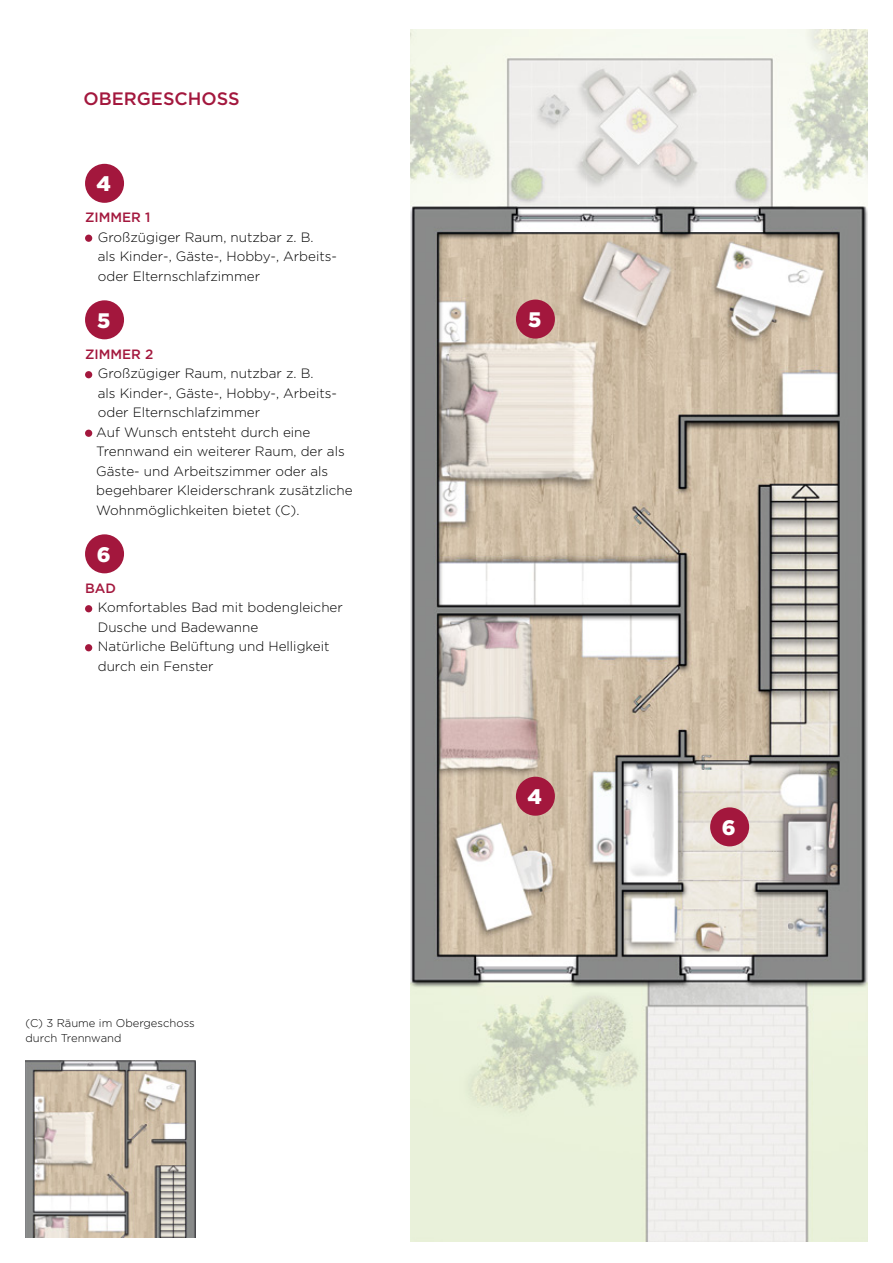
<style>
.page{position:relative;width:893px;height:1263px;background:#fff}
.page>*{position:absolute;margin:0;border:0;box-sizing:border-box;transform-origin:0 0}
.t1{font:900 21px "Gotham";color:#fff}
.t2{font:500 18px "Gotham";color:#a3173d}
.t3{font:300 13.5px/19.5px "Gotham";color:#000}
.t4{font:500 13.5px "Gotham";color:#a3173d}
.t5{font:300 11.25px/15px "Gotham";color:#000}
</style>
<div class="page">
<img style="left:410px;top:30px;width:457px;height:1212px">
<div style="left:85px;top:164px;width:39px;height:39px;background:#a3173d;border-radius:50%"></div>
<div style="left:85px;top:235px;width:7px;height:7px;background:#a3173d;border-radius:50%"></div>
<div style="left:85px;top:300px;width:39px;height:39px;background:#a3173d;border-radius:50%"></div>
<div style="left:85px;top:371px;width:7px;height:7px;background:#a3173d;border-radius:50%"></div>
<div style="left:85px;top:430px;width:7px;height:7px;background:#a3173d;border-radius:50%"></div>
<div style="left:85px;top:534px;width:39px;height:39px;background:#a3173d;border-radius:50%"></div>
<div style="left:85px;top:605px;width:7px;height:7px;background:#a3173d;border-radius:50%"></div>
<div style="left:85px;top:644px;width:7px;height:7px;background:#a3173d;border-radius:50%"></div>
<div style="left:516px;top:300px;width:39px;height:39px;background:#a3173d;border-radius:50%"></div>
<div style="left:516px;top:777px;width:39px;height:39px;background:#a3173d;border-radius:50%"></div>
<div style="left:710px;top:807px;width:39px;height:39px;background:#a3173d;border-radius:50%"></div>
<img style="left:26px;top:1061px;width:170px;height:176px">
<h2 class="t2" style="left:83px;top:89px;width:158px">OBERGESCHOSS</h2>
<h1 class="t1" style="left:97px;top:171px;width:16px">4</h1>
<p class="t4" style="left:85px;top:210px;width:67px">ZIMMER 1</p>
<p class="t3" style="left:98px;top:227px;width:241px">Großzügiger Raum, nutzbar z. B.<br>als Kinder-, Gäste-, Hobby-, Arbeits&shy;oder Elternschlafzimmer</p>
<h1 class="t1" style="left:97px;top:308px;width:15px">5</h1>
<p class="t4" style="left:85px;top:346px;width:70px">ZIMMER 2</p>
<p class="t3" style="left:96px;top:364px;width:258px">Großzügiger Raum, nutzbar z. B.<br>als Kinder-, Gäste-, Hobby-, Arbeits&shy;oder Elternschlafzimmer<br>Auf Wunsch entsteht durch eine Trennwand ein weiterer Raum, der als Gäste- und Arbeitszimmer oder als begehbarer Kleiderschrank zusätzliche Wohnmöglichkeiten bietet (C).</p>
<h1 class="t1" style="left:97px;top:542px;width:15px">6</h1>
<p class="t4" style="left:85px;top:580px;width:32px">BAD</p>
<p class="t3" style="left:98px;top:598px;width:247px">Komfortables Bad mit bodengleicher<br>Dusche und Badewanne<br>Natürliche Belüftung und Helligkeit durch ein Fenster</p>
<p class="t5" style="left:26px;top:1015px;width:171px">(C) 3 Räume im Obergeschoss durch Trennwand</p>
<h1 class="t1" style="left:528px;top:307px;width:15px">5</h1>
<h1 class="t1" style="left:527px;top:784px;width:16px">4</h1>
<h1 class="t1" style="left:722px;top:815px;width:15px">6</h1>
</div>
